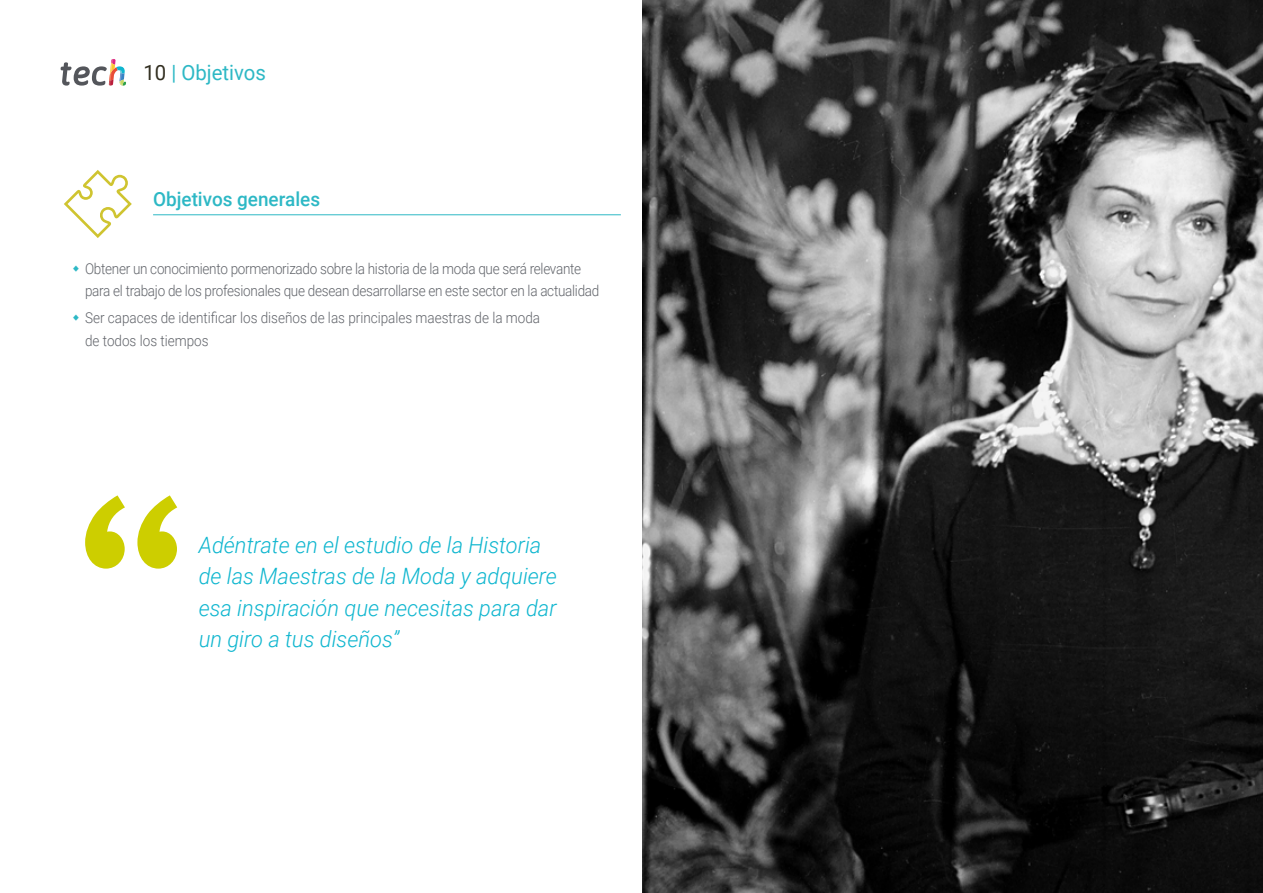
<style>
.page{position:relative;width:1263px;height:893px;background:#fff}
.page>*{position:absolute;margin:0;border:0;box-sizing:border-box;transform-origin:0 0}
.t1{font:italic 300 22.5px/31.5px "Roboto";color:#0fb6cf}
.t2{font:21px "Roboto";color:#2db8c5}
.t3{font:500 19.5px "Roboto";color:#2db8c5}
.t4{font:300 15px/22.5px "Roboto";letter-spacing:-.02em;color:#61646a;scale:.9 1}
.t5{font:300 15px/22.5px "Roboto";color:#61646a;scale:.9 1}
.s1{color:#312e20}
</style>
<div class="page">
<hr style="left:153px;top:214px;width:468px;height:1px;background:#2db8c5">
<svg style="left:64px;top:170px;width:68px;height:68px"></svg>
<img style="left:642px;top:0;width:621px;height:893px">
<svg style="left:61px;top:59px;width:65px;height:27px"></svg>
<svg style="left:85px;top:495px;width:92px;height:74px"></svg>
<h2 class="t2" style="left:144px;top:57px;width:124px"><span class="s1">10</span> | Objetivos</h2>
<h3 class="t3" style="left:153px;top:185px;width:169px">Objetivos generales</h3>
<p class="t4" style="left:85px;top:257px;width:573px">Obtener un conocimiento pormenorizado sobre la historia de la moda que será relevante para el trabajo de los profesionales que desean desarrollarse en este sector en la actualidad</p>
<p class="t5" style="left:85px;top:306px;width:507px">Ser capaces de identificar los diseños de las principales maestras de la moda de todos los tiempos</p>
<h1 class="t1" style="left:199px;top:528px;width:360px">Adéntrate en el estudio de la Historia de las Maestras de la Moda y adquiere esa inspiración que necesitas para dar un giro a tus diseños”</h1>
</div>
